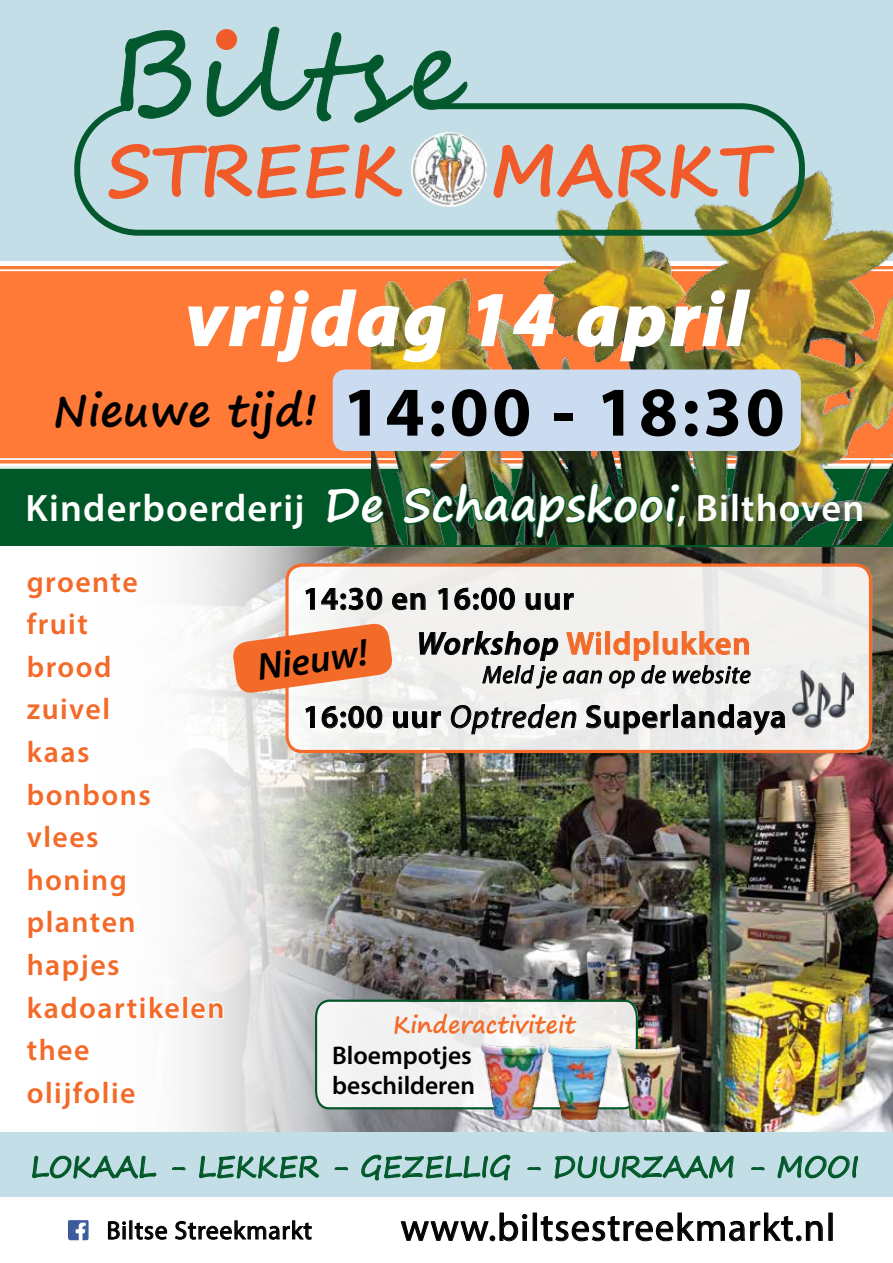
<style>
.page{position:relative;width:893px;height:1263px;background:#fff}
.page>*{position:absolute;margin:0;border:0;box-sizing:border-box;transform-origin:0 0}
.t1{font:italic 700 76.65px "Myriad Pro";letter-spacing:.05em;color:#fff}
.t2{font:700 71.85px "Segoe Print";color:#f15a29}
.t3{font:70.35px "Stylus BT";letter-spacing:.03em;color:#000}
.t4{font:700 70.35px "Myriad Pro";letter-spacing:.05em;color:#000}
.t5{font:53.25px "Stylus BT";color:#000}
.t6{font:700 43.65px "Segoe Print";color:#000}
.t7{font:600 38.4px "Myriad Pro";letter-spacing:.03em;color:#fff}
.t8{font:38.4px "Myriad Pro";letter-spacing:.03em;color:#000}
.t9{font:italic 600 38.4px "Myriad Pro";color:#000}
.t10{font:600 31.95px "Myriad Pro";letter-spacing:.03em;color:#000}
.t11{font:600 31.95px "Myriad Pro";letter-spacing:.03em;color:#f36a29}
.t12{font:600 29.85px/42.6px "Myriad Pro";letter-spacing:.05em;color:#f36a29}
.t13{font:28.8px "Segoe Print";color:#005828}
.t14{font:600 25.5px/30.6px "Myriad Pro";color:#000}
.t15{font:25.5px "Myriad Pro";letter-spacing:.03em;color:#000}
.t16{font:italic 24.45px "Myriad Pro";letter-spacing:.03em;color:#000}
.t17{font:700 23.4px "Segoe Print";color:#f36a29}
.s1{font-family:"Segoe Print";font-weight:700;font-size:45.75px}
.s2{font-weight:400}
.s3{font-style:italic;color:#000}
.s4{font-weight:400;font-style:italic}
</style>
<div class="page">
<img style="left:185px;top:546px;width:708px;height:586px">
<svg style="left:108px;top:1221px;width:18px;height:19px"></svg>
<svg style="left:135px;top:1222px;width:32px;height:18px"></svg>
<svg style="left:175px;top:1220px;width:137px;height:20px"></svg>
<img style="left:68px;top:1220px;width:21px;height:20px">
<svg style="left:401px;top:1212px;width:126px;height:29px"></svg>
<div style="left:533px;top:1213px;width:4px;height:27px;border:1px solid #000"></div>
<svg style="left:541px;top:1212px;width:282px;height:29px"></svg>
<div style="left:0;top:466px;width:893px;height:80px;background:#005828"></div>
<svg style="left:0;top:260px;width:372px;height:209px"></svg>
<div style="left:0;top:269px;width:372px;height:191px;background:#ff7937"></div>
<div style="left:0;top:0;width:893px;height:260px;background:#c4dee8"></div>
<svg style="left:185px;top:547px;width:181px;height:585px"></svg>
<div style="left:182px;top:995px;width:6px;height:24px;border:2px solid #fff"></div>
<svg style="left:189px;top:1000px;width:36px;height:20px"></svg>
<div style="left:54px;top:1080px;width:8px;height:8px;border:3px solid #fff;border-radius:50%"></div>
<svg style="left:59px;top:1080px;width:3px;height:8px"></svg>
<div style="left:111px;top:1080px;width:7px;height:8px;border:3px solid #fff;border-radius:50%"></div>
<svg style="left:285px;top:565px;width:587px;height:187px;fill:#f1f0ee"></svg>
<img style="left:822px;top:672px;width:31px;height:49px">
<div style="left:0;top:1132px;width:893px;height:65px;background:#c4dee8"></div>
<svg style="left:32px;top:1155px;width:125px;height:24px"></svg>
<svg style="left:172px;top:1166px;width:14px;height:4px"></svg>
<svg style="left:199px;top:1155px;width:120px;height:24px"></svg>
<svg style="left:334px;top:1166px;width:14px;height:4px"></svg>
<svg style="left:361px;top:1154px;width:150px;height:27px"></svg>
<svg style="left:527px;top:1166px;width:14px;height:4px"></svg>
<svg style="left:554px;top:1155px;width:180px;height:24px"></svg>
<svg style="left:751px;top:1166px;width:14px;height:4px"></svg>
<svg style="left:777px;top:1155px;width:82px;height:24px"></svg>
<img style="left:372px;top:170px;width:521px;height:375px">
<svg style="left:74px;top:100px;width:734px;height:139px"></svg>
<img style="left:412px;top:132px;width:75px;height:75px">
<svg style="left:121px;top:30px;width:70px;height:89px"></svg>
<svg style="left:207px;top:27px;width:260px;height:96px"></svg>
<div style="left:216px;top:29px;width:21px;height:21px;background:#f15a29;border-radius:50%"></div>
<svg style="left:314px;top:998px;width:325px;height:112px"></svg>
<img style="left:480px;top:1039px;width:202px;height:80px">
<img style="left:187px;top:275px;width:635px;height:656px">
<h2 class="t2" style="left:106px;top:104px;width:663px">STREEK MARKT</h2>
<h1 class="t1" style="left:186px;top:269px;width:562px">vrijdag 14 april</h1>
<h3 class="t4" style="left:343px;top:366px;width:443px">14:00 - 18:30</h3>
<h3 class="t6" style="left:53px;top:371px;width:267px">Nieuwe tijd!</h3>
<p class="t7" style="left:26px;top:484px;width:840px">Kinderboerderij <span class="s1">De Schaapskooi</span><span class="s2">,</span> Bilthoven</p>
<p class="t12" style="left:27px;top:559px;width:199px">groente<br>fruit<br>brood<br>zuivel<br>kaas<br>bonbons vlees<br>honing planten hapjes kadoartikelen thee<br>olijfolie</p>
<p class="t10" style="left:303px;top:578px;width:272px">14:30 en 16:00 uur</p>
<h3 class="t3" style="left:257px;top:578px;width:508px">15<sup>00</sup> - 20<sup>00</sup> uur</h3>
<h3 class="t5" style="left:317px;top:671px;width:475px">Dorpsstraat, De Bilt</h3>
<p class="t11" style="left:417px;top:623px;width:335px"><span class="s3">Workshop</span> Wildplukken</p>
<p class="t16" style="left:483px;top:660px;width:269px">Meld je aan op de website</p>
<p class="t10" style="left:303px;top:696px;width:485px">16:00 uur <span class="s4">Optreden</span> Superlandaya</p>
<p class="t9" style="left:254px;top:643px;width:113px;rotate:-8deg">Nieuw!</p>
<p class="t17" style="left:393px;top:1003px;width:184px">Kinderactiviteit</p>
<p class="t14" style="left:332px;top:1039px;width:144px">Bloempotjes beschilderen</p>
<p class="t13" style="left:31px;top:1141px;width:830px">LOKAAL - LEKKER - GEZELLIG - DUURZAAM - MOOI</p>
<p class="t15" style="left:107px;top:1215px;width:207px">Biltse Streekmarkt</p>
<p class="t8" style="left:401px;top:1204px;width:436px">www.biltsestreekmarkt.nl</p>
</div>
